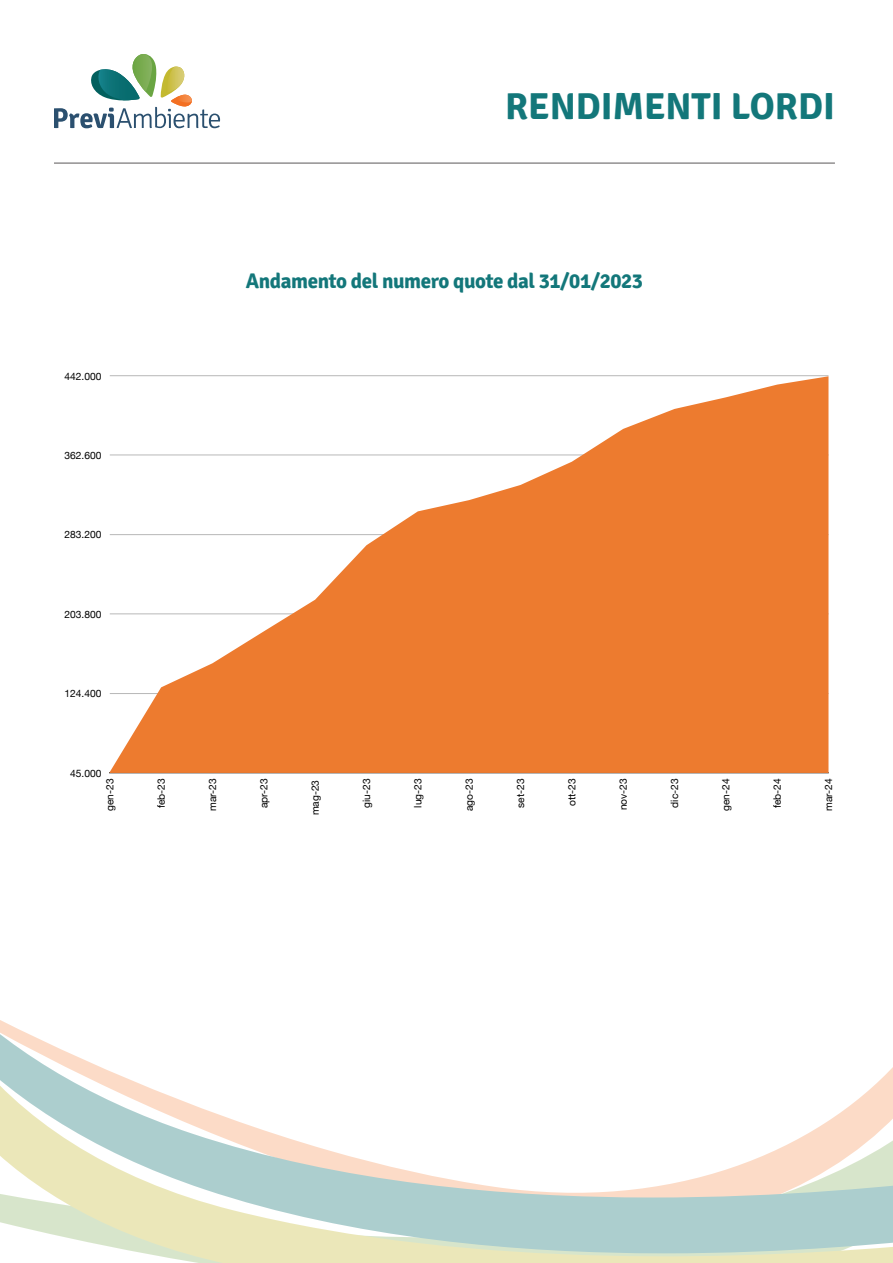
<style>
.page{position:relative;width:893px;height:1263px;background:#fff}
.page>*{position:absolute;margin:0;border:0;box-sizing:border-box;transform-origin:0 0}
.t1{font:300 40.05px "Signika";color:#1d7074}
.t2{font:700 37.5px "Signika";color:#13777a}
.intestazione{font:700 21px "Signika";letter-spacing:-.02em;color:#13777a}
.t3{font:10.2px "Helvetica Neue";color:#000}
</style>
<div class="page">
<svg style="left:54px;top:54px;width:166px;height:74px"></svg>
<hr style="left:54px;top:162px;width:781px;height:2px;background:#231f20">
<svg style="left:144px;top:1253px;width:749px;height:10px;background:#e9e7bd"></svg>
<svg style="left:0;top:1020px;width:893px;height:233px"></svg>
<hr style="left:110px;top:375px;width:718px;height:1px;background:#b8b8b8">
<svg style="left:110px;top:376px;width:718px;height:397px;fill:#ed7b2f"></svg>
<h2 class="t2" style="left:505px;top:83px;width:331px">RENDIMENTI LORDI</h2>
<h1 class="t1" style="left:542px;top:80px;width:295px">Rendimenti lordi</h1>
<p class="t3" style="left:65px;top:368px;width:38px">442.000</p>
<p class="t3" style="left:65px;top:448px;width:38px">362.600</p>
<p class="t3" style="left:65px;top:527px;width:38px">283.200</p>
<p class="t3" style="left:65px;top:607px;width:38px">203.800</p>
<p class="t3" style="left:65px;top:686px;width:38px">124.400</p>
<p class="intestazione" style="left:246px;top:268px;width:399px">Andamento del numero quote dal 31/01/2023</p>
<p class="t3" style="left:70px;top:766px;width:33px">45.000</p>
<p class="t3" style="left:103px;top:811px;width:34px;rotate:-90deg">gen-23</p>
<p class="t3" style="left:154px;top:808px;width:31px;rotate:-90deg">feb-23</p>
<p class="t3" style="left:205px;top:811px;width:34px;rotate:-90deg">mar-23</p>
<p class="t3" style="left:257px;top:808px;width:31px;rotate:-90deg">apr-23</p>
<p class="t3" style="left:308px;top:815px;width:37px;rotate:-90deg">mag-23</p>
<p class="t3" style="left:359px;top:808px;width:31px;rotate:-90deg">giu-23</p>
<p class="t3" style="left:411px;top:808px;width:31px;rotate:-90deg">lug-23</p>
<p class="t3" style="left:462px;top:811px;width:34px;rotate:-90deg">ago-23</p>
<p class="t3" style="left:513px;top:808px;width:31px;rotate:-90deg">set-23</p>
<p class="t3" style="left:565px;top:806px;width:29px;rotate:-90deg">ott-23</p>
<p class="t3" style="left:616px;top:810px;width:34px;rotate:-90deg">nov-23</p>
<p class="t3" style="left:667px;top:808px;width:31px;rotate:-90deg">dic-23</p>
<p class="t3" style="left:718px;top:811px;width:34px;rotate:-90deg">gen-24</p>
<p class="t3" style="left:770px;top:808px;width:31px;rotate:-90deg">feb-24</p>
<p class="t3" style="left:821px;top:811px;width:34px;rotate:-90deg">mar-24</p>
</div>
